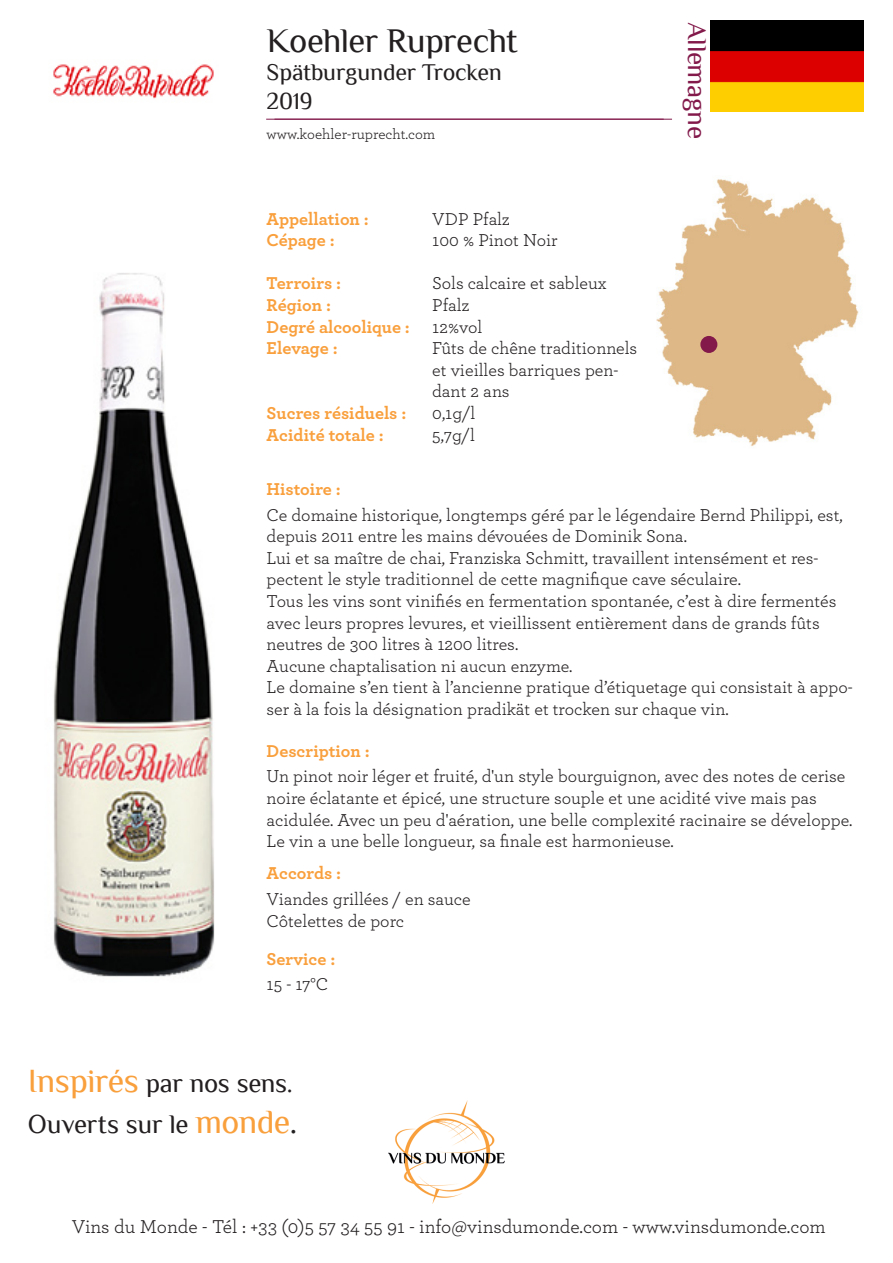
<style>
.page{position:relative;width:893px;height:1263px;background:#fff}
.page>*{position:absolute;margin:0;border:0;box-sizing:border-box;transform-origin:0 0}
.t1{font:34.5px "Philosopher";letter-spacing:-.02em;color:#231f20}
.t2{font:27px "Philosopher";letter-spacing:-.015em;color:#82194a}
.t3{font:26.85px/40.7px "Philosopher";letter-spacing:-.015em;color:#231f20}
.t4{font:24px "Philosopher";letter-spacing:-.01em;color:#231f20}
.t5{font:19.5px "Archer";color:#231f20}
.t6{font:18px/21.6px "Archer";color:#231f20}
.t7{font:700 18px/21.6px "Archer";color:#f99f3c}
.t8{font:15px "Archer";color:#231f20}
.s1{font-size:33.9px;color:#f99f3c}
.s2{font-size:33.9px}
</style>
<div class="page">
<img style="left:388px;top:1101px;width:117px;height:102px">
<hr style="left:274px;top:119px;width:398px;height:1px;background:#82194a">
<img style="left:53px;top:273px;width:162px;height:704px">
<img style="left:656px;top:179px;width:203px;height:267px">
<hr style="left:266px;top:119px;width:398px;height:1px;background:#82194a">
<img style="left:711px;top:21px;width:152px;height:91px">
<div style="left:700px;top:336px;width:17px;height:17px;background:#82194a;border-radius:50%"></div>
<img style="left:53px;top:64px;width:161px;height:35px">
<p class="t1" style="left:267px;top:22px;width:253px">Koehler Ruprecht</p>
<p class="t4" style="left:267px;top:60px;width:237px">Spätburgunder Trocken</p>
<p class="t4" style="left:267px;top:89px;width:47px">2019</p>
<p class="t8" style="left:267px;top:124px;width:170px">www.koehler-ruprecht.com</p>
<p class="t7" style="left:267px;top:207px;width:104px">Appellation :<br>Cépage :</p>
<p class="t7" style="left:267px;top:271px;width:76px">Terroirs :</p>
<p class="t7" style="left:267px;top:293px;width:66px">Région :</p>
<p class="t7" style="left:267px;top:315px;width:145px">Degré alcoolique :</p>
<p class="t7" style="left:267px;top:336px;width:73px">Elevage :</p>
<p class="t7" style="left:267px;top:401px;width:141px">Sucres résiduels :</p>
<p class="t7" style="left:267px;top:423px;width:118px">Acidité totale :</p>
<p class="t7" style="left:267px;top:477px;width:76px">Histoire :</p>
<p class="t6" style="left:432px;top:207px;width:79px">VDP Pfalz</p>
<p class="t6" style="left:432px;top:229px;width:127px">100 % Pinot Noir</p>
<p class="t6" style="left:432px;top:272px;width:176px">Sols calcaire et sableux</p>
<p class="t6" style="left:432px;top:293px;width:39px">Pfalz</p>
<p class="t6" style="left:432px;top:315px;width:52px">12%vol</p>
<p class="t6" style="left:432px;top:337px;width:207px">Fûts de chêne traditionnels et vieilles barriques pen&shy;dant 2 ans</p>
<p class="t6" style="left:432px;top:401px;width:45px">0,1g/l</p>
<p class="t6" style="left:432px;top:423px;width:44px">5,7g/l</p>
<p class="t2" style="left:711px;top:22px;width:118px;rotate:90deg">Allemagne</p>
<p class="t6" style="left:267px;top:503px;width:577px">Ce domaine historique, longtemps géré par le légendaire Bernd Philippi, est, depuis 2011 entre les mains dévouées de Dominik Sona.</p>
<p class="t6" style="left:267px;top:546px;width:553px">Lui et sa maître de chai, Franziska Schmitt, travaillent intensément et res&shy;pectent le style traditionnel de cette magnifique cave séculaire.</p>
<p class="t6" style="left:267px;top:589px;width:571px">Tous les vins sont vinifiés en fermentation spontanée, c’est à dire fermentés avec leurs propres levures, et vieillissent entièrement dans de grands fûts neutres de 300 litres à 1200 litres.</p>
<p class="t6" style="left:267px;top:654px;width:307px">Aucune chaptalisation ni aucun enzyme.</p>
<p class="t6" style="left:267px;top:676px;width:587px">Le domaine s’en tient à l’ancienne pratique d’étiquetage qui consistait à appo&shy;ser à la fois la désignation pradikät et trocken sur chaque vin.</p>
<p class="t7" style="left:267px;top:739px;width:105px">Description :</p>
<p class="t6" style="left:267px;top:765px;width:587px">Un pinot noir léger et fruité, d'un style bourguignon, avec des notes de cerise noire éclatante et épicé, une structure souple et une acidité vive mais pas acidulée. Avec un peu d'aération, une belle complexité racinaire se développe.<br>Le vin a une belle longueur, sa finale est harmonieuse.</p>
<p class="t7" style="left:267px;top:861px;width:76px">Accords :</p>
<p class="t6" style="left:267px;top:887px;width:205px">Viandes grillées / en sauce</p>
<p class="t6" style="left:267px;top:909px;width:139px">Côtelettes de porc</p>
<p class="t7" style="left:267px;top:946px;width:70px">Service :</p>
<p class="t6" style="left:267px;top:972px;width:63px">15 - 17°C</p>
<h3 class="t3" style="left:28px;top:1063px;width:271px"><span class="s1">Inspirés</span> par nos sens.<br>Ouverts sur le <span class="s1">monde</span><span class="s2">.</span></h3>
<p class="t5" style="left:72px;top:1213px;width:755px">Vins du Monde - Tél : +33 (0)5 57 34 55 91 - info@vinsdumonde.com - www.vinsdumonde.com</p>
</div>
